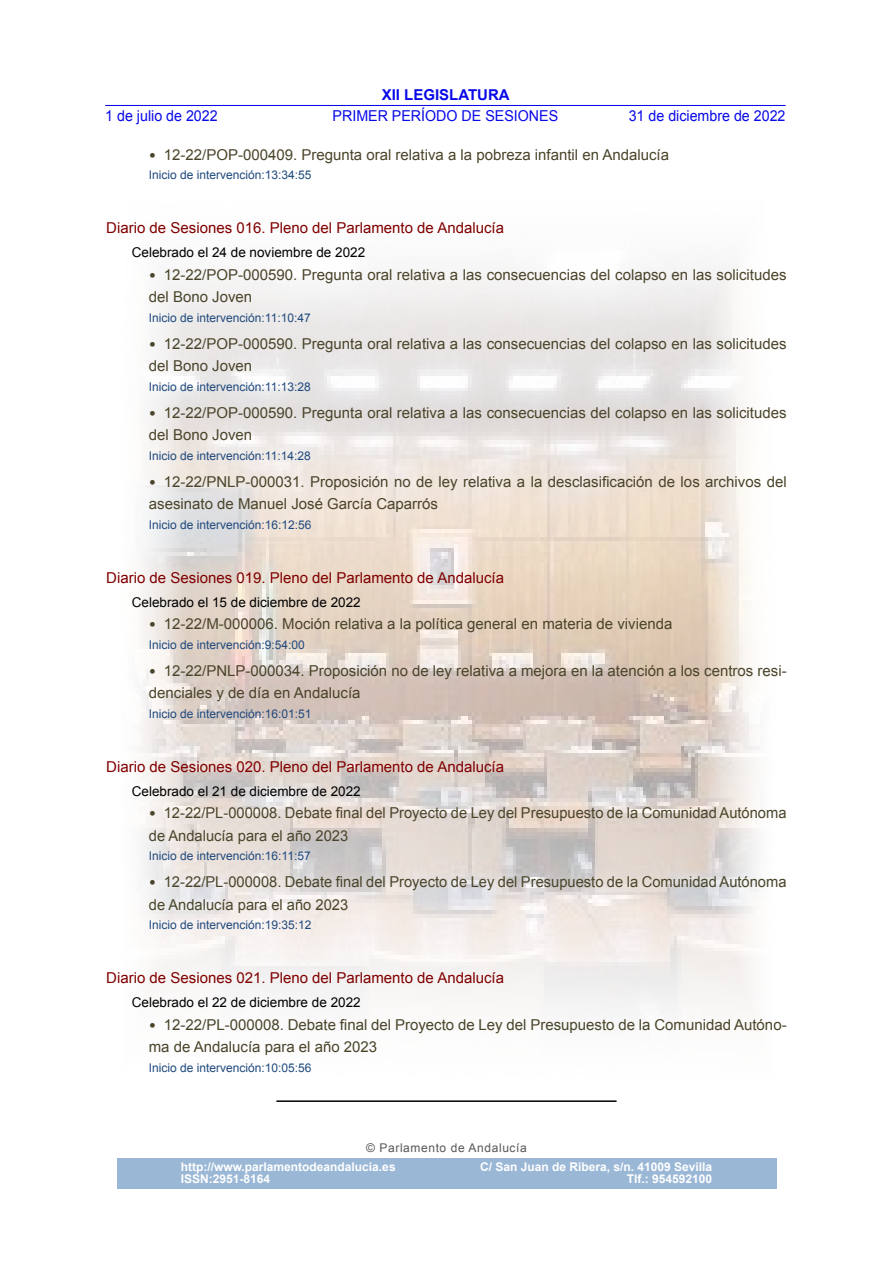
<style>
.page{position:relative;width:893px;height:1263px;background:#fff}
.page>*{position:absolute;margin:0;border:0;box-sizing:border-box;transform-origin:0 0}
.t1{font:15px/22.5px "Arial";color:#4a442a}
.t2{font:15px "Arial";color:#800000}
.t3{font:15px "Arial";color:#0909e9;scale:.95 1}
.t4{font:700 15px "Arial";color:#0909e9}
.t5{font:13.5px "Arial";color:#000}
.t6{font:12px "Arial";color:#1f497d}
.t7{font:700 12px/12px "Arial";color:#fff}
.t8{font:12px "Arial";letter-spacing:.05em;color:#575756}
.s1{font-family:"Calibri"}
</style>
<div class="page">
<hr style="left:105px;top:105px;width:681px;height:1px;background:#0909e9">
<img style="left:140px;top:268px;width:619px;height:746px">
<div style="left:117px;top:1158px;width:659px;height:30px;background:#9ab7d6"></div>
<hr style="left:276px;top:1100px;width:341px;height:2px;background:#000">
<p class="t4" style="left:382px;top:84px;width:130px">XII LEGISLATURA</p>
<p class="t3" style="left:105px;top:106px;width:120px">1 de julio de 2022</p>
<p class="t3" style="left:333px;top:106px;width:239px">PRIMER PERÍODO DE SESIONES</p>
<p class="t3" style="left:629px;top:106px;width:167px">31 de diciembre de 2022</p>
<p class="t1" style="left:149px;top:143px;width:522px"><span class="s1">•</span> 12-22/POP-000409. Pregunta oral relativa a la pobreza infantil en Andalucía</p>
<p class="t6" style="left:149px;top:167px;width:164px">Inicio de intervención:13:34:55</p>
<p class="t2" style="left:106px;top:218px;width:399px">Diario de Sesiones 016. Pleno del Parlamento de Andalucía</p>
<p class="t5" style="left:132px;top:244px;width:235px">Celebrado el 24 de noviembre de 2022</p>
<p class="t1" style="left:149px;top:263px;width:639px"><span class="s1">•</span> 12-22/POP-000590. Pregunta oral relativa a las consecuencias del colapso en las solicitudes del Bono Joven</p>
<p class="t6" style="left:149px;top:310px;width:163px">Inicio de intervención:11:10:47</p>
<p class="t1" style="left:149px;top:332px;width:639px"><span class="s1">•</span> 12-22/POP-000590. Pregunta oral relativa a las consecuencias del colapso en las solicitudes del Bono Joven</p>
<p class="t6" style="left:149px;top:379px;width:163px">Inicio de intervención:11:13:28</p>
<p class="t1" style="left:149px;top:401px;width:639px"><span class="s1">•</span> 12-22/POP-000590. Pregunta oral relativa a las consecuencias del colapso en las solicitudes del Bono Joven</p>
<p class="t6" style="left:149px;top:448px;width:163px">Inicio de intervención:11:14:28</p>
<p class="t1" style="left:149px;top:470px;width:639px"><span class="s1">•</span> 12-22/PNLP-000031. Proposición no de ley relativa a la desclasificación de los archivos del asesinato de Manuel José García Caparrós</p>
<p class="t6" style="left:149px;top:517px;width:164px">Inicio de intervención:16:12:56</p>
<p class="t2" style="left:106px;top:568px;width:399px">Diario de Sesiones 019. Pleno del Parlamento de Andalucía</p>
<p class="t5" style="left:132px;top:593px;width:230px">Celebrado el 15 de diciembre de 2022</p>
<p class="t1" style="left:149px;top:613px;width:525px"><span class="s1">•</span> 12-22/M-000006. Moción relativa a la política general en materia de vivienda</p>
<p class="t6" style="left:149px;top:637px;width:158px">Inicio de intervención:9:54:00</p>
<p class="t1" style="left:149px;top:659px;width:639px"><span class="s1">•</span> 12-22/PNLP-000034. Proposición no de ley relativa a mejora en la atención a los centros resi&shy;denciales y de día en Andalucía</p>
<p class="t6" style="left:149px;top:706px;width:164px">Inicio de intervención:16:01:51</p>
<p class="t2" style="left:106px;top:757px;width:399px">Diario de Sesiones 020. Pleno del Parlamento de Andalucía</p>
<p class="t5" style="left:132px;top:782px;width:230px">Celebrado el 21 de diciembre de 2022</p>
<p class="t1" style="left:149px;top:802px;width:639px"><span class="s1">•</span> 12-22/PL-000008. Debate final del Proyecto de Ley del Presupuesto de la Comunidad Autónoma de Andalucía para el año 2023</p>
<p class="t6" style="left:149px;top:848px;width:163px">Inicio de intervención:16:11:57</p>
<p class="t1" style="left:149px;top:871px;width:639px"><span class="s1">•</span> 12-22/PL-000008. Debate final del Proyecto de Ley del Presupuesto de la Comunidad Autónoma de Andalucía para el año 2023</p>
<p class="t6" style="left:149px;top:917px;width:164px">Inicio de intervención:19:35:12</p>
<p class="t2" style="left:106px;top:968px;width:399px">Diario de Sesiones 021. Pleno del Parlamento de Andalucía</p>
<p class="t5" style="left:132px;top:994px;width:230px">Celebrado el 22 de diciembre de 2022</p>
<p class="t1" style="left:149px;top:1013px;width:639px"><span class="s1">•</span> 12-22/PL-000008. Debate final del Proyecto de Ley del Presupuesto de la Comunidad Autóno&shy;ma de Andalucía para el año 2023</p>
<p class="t6" style="left:149px;top:1060px;width:164px">Inicio de intervención:10:05:56</p>
<p class="t8" style="left:366px;top:1140px;width:162px">© Parlamento de Andalucía</p>
<p class="t7" style="left:181px;top:1161px;width:216px">http://www.parlamentodeandalucia.es<br>ISSN:2951-8164</p>
<p class="t7" style="left:480px;top:1161px;width:234px;text-align:right">C/ San Juan de Ribera, s/n. 41009 Sevilla<br>Tlf.: 954592100</p>
</div>
